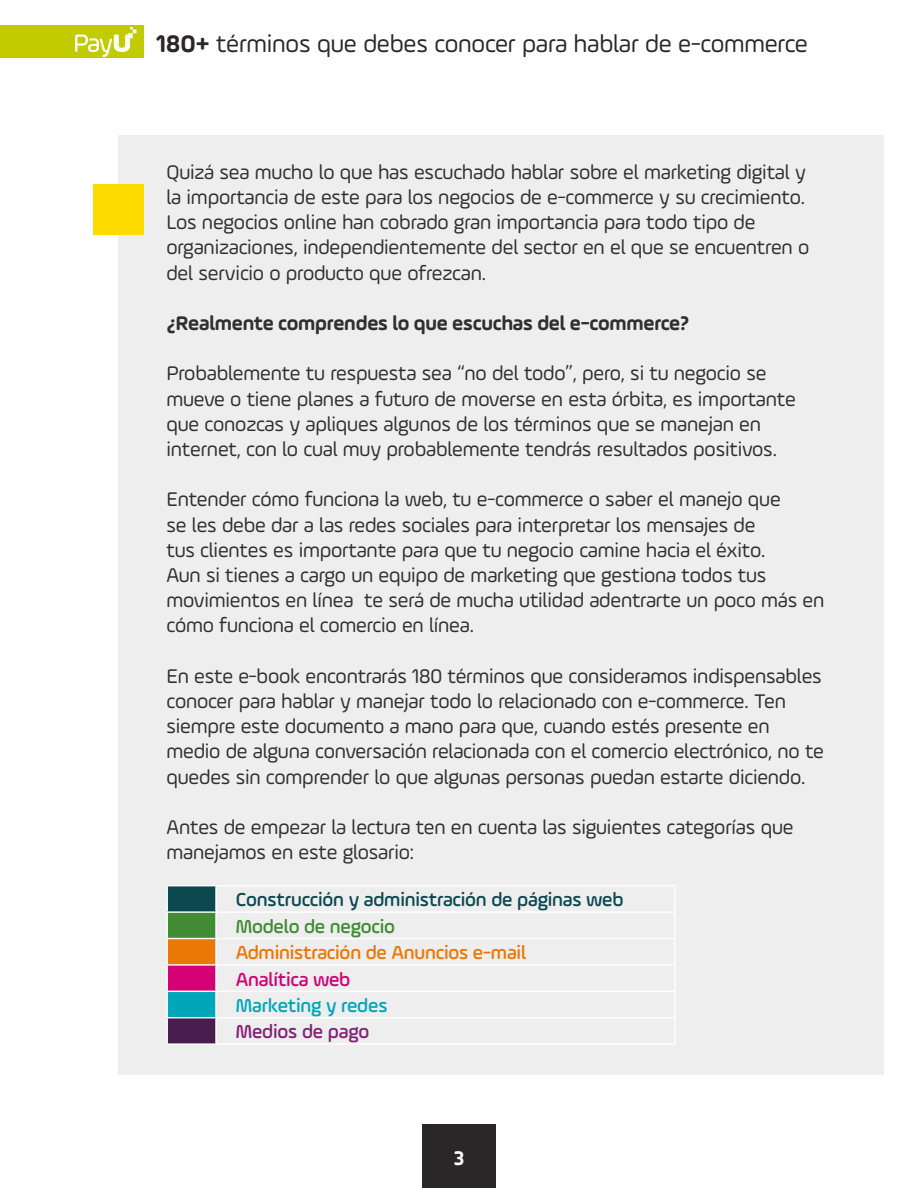
<style>
.page{position:relative;width:918px;height:1188px;background:#fff}
.page>*{position:absolute;margin:0;border:0;box-sizing:border-box;transform-origin:0 0}
.t1{font:25.5px "Ample Soft";letter-spacing:-.01em;color:#292728}
.t2{font:21px/25.2px "Ample Soft";letter-spacing:-.01em;color:#302e2f}
.t3{font:700 21px "Ample Soft";letter-spacing:-.01em;color:#302e2f}
.t4{font:700 21px "Ample Soft";color:#fff}
.t5{font:500 19.95px "Ample Soft";letter-spacing:-.01em;color:#0c4850}
.t6{font:500 19.95px "Ample Soft";letter-spacing:-.01em;color:#e97805}
.t7{font:500 19.95px "Ample Soft";letter-spacing:-.01em;color:#418b34}
.t8{font:500 19.95px "Ample Soft";letter-spacing:-.01em;color:#00a7b7}
.t9{font:500 19.95px "Ample Soft";letter-spacing:-.01em;color:#d40074}
.t10{font:500 19.95px "Ample Soft";letter-spacing:-.01em;color:#832177}
.s1{font-weight:700}
</style>
<div class="page">
<div style="left:0;top:26px;width:144px;height:32px;background:#c1cb00"></div>
<svg style="left:75px;top:27px;width:62px;height:30px"></svg>
<div style="left:422px;top:1125px;width:74px;height:63px;background:#292728"></div>
<div style="left:118px;top:135px;width:766px;height:939px;background:#eee"></div>
<div style="left:93px;top:184px;width:51px;height:52px;background:#ffdc00"></div>
<div style="left:167px;top:886px;width:49px;height:26px;background:#0c4850"></div>
<div style="left:167px;top:912px;width:49px;height:27px;background:#418b34"></div>
<div style="left:167px;top:939px;width:49px;height:26px;background:#e97805"></div>
<div style="left:167px;top:965px;width:49px;height:26px;background:#d40074"></div>
<div style="left:167px;top:991px;width:49px;height:27px;background:#00a7b7"></div>
<div style="left:167px;top:1018px;width:49px;height:26px;background:#491d4d"></div>
<hr style="left:166px;top:885px;width:50px;height:1px;background:#fff">
<hr style="left:166px;top:886px;width:2px;height:25px;background:#fff">
<hr style="left:216px;top:885px;width:460px;height:1px;background:#fff">
<hr style="left:215px;top:886px;width:2px;height:25px;background:#fff">
<hr style="left:674px;top:886px;width:2px;height:25px;background:#fff">
<hr style="left:166px;top:911px;width:50px;height:2px;background:#fff">
<hr style="left:166px;top:913px;width:2px;height:25px;background:#fff">
<hr style="left:216px;top:911px;width:460px;height:2px;background:#fff">
<hr style="left:215px;top:913px;width:2px;height:25px;background:#fff">
<hr style="left:674px;top:913px;width:2px;height:25px;background:#fff">
<hr style="left:166px;top:938px;width:50px;height:1px;background:#fff">
<hr style="left:166px;top:939px;width:2px;height:25px;background:#fff">
<hr style="left:216px;top:938px;width:460px;height:1px;background:#fff">
<hr style="left:215px;top:939px;width:2px;height:25px;background:#fff">
<hr style="left:674px;top:939px;width:2px;height:25px;background:#fff">
<hr style="left:166px;top:964px;width:50px;height:2px;background:#fff">
<hr style="left:166px;top:966px;width:2px;height:25px;background:#fff">
<hr style="left:216px;top:964px;width:460px;height:2px;background:#fff">
<hr style="left:215px;top:966px;width:2px;height:25px;background:#fff">
<hr style="left:674px;top:966px;width:2px;height:25px;background:#fff">
<hr style="left:166px;top:991px;width:50px;height:1px;background:#fff">
<hr style="left:166px;top:992px;width:2px;height:25px;background:#fff">
<hr style="left:216px;top:991px;width:460px;height:1px;background:#fff">
<hr style="left:215px;top:992px;width:2px;height:25px;background:#fff">
<hr style="left:674px;top:992px;width:2px;height:25px;background:#fff">
<hr style="left:166px;top:1017px;width:50px;height:1px;background:#fff">
<hr style="left:166px;top:1018px;width:2px;height:25px;background:#fff">
<hr style="left:216px;top:1017px;width:460px;height:1px;background:#fff">
<hr style="left:215px;top:1018px;width:2px;height:25px;background:#fff">
<hr style="left:674px;top:1018px;width:2px;height:25px;background:#fff">
<hr style="left:166px;top:1043px;width:50px;height:2px;background:#fff">
<hr style="left:216px;top:1043px;width:460px;height:2px;background:#fff">
<p class="t1" style="left:156px;top:28px;width:653px"><span class="s1">180+</span> términos que debes conocer para hablar de e-commerce</p>
<p class="t2" style="left:166px;top:159px;width:644px">Quizá sea mucho lo que has escuchado hablar sobre el marketing digital y la importancia de este para los negocios de e-commerce y su crecimiento.<br>Los negocios online han cobrado gran importancia para todo tipo de organizaciones, independientemente del sector en el que se encuentren o del servicio o producto que ofrezcan.</p>
<p class="t3" style="left:166px;top:310px;width:524px">¿Realmente comprendes lo que escuchas del e-commerce?</p>
<p class="t2" style="left:166px;top:361px;width:631px">Probablemente tu respuesta sea “no del todo”, pero, si tu negocio se mueve o tiene planes a futuro de moverse en esta órbita, es importante que conozcas y apliques algunos de los términos que se manejan en internet, con lo cual muy probablemente tendrás resultados positivos.</p>
<p class="t2" style="left:166px;top:487px;width:659px">Entender cómo funciona la web, tu e-commerce o saber el manejo que<br>se les debe dar a las redes sociales para interpretar los mensajes de<br>tus clientes es importante para que tu negocio camine hacia el éxito.<br>Aun si tienes a cargo un equipo de marketing que gestiona todos tus movimientos en línea te será de mucha utilidad adentrarte un poco más en cómo funciona el comercio en línea.</p>
<p class="t2" style="left:166px;top:663px;width:659px">En este e-book encontrarás 180 términos que consideramos indispensables conocer para hablar y manejar todo lo relacionado con e-commerce. Ten siempre este documento a mano para que, cuando estés presente en medio de alguna conversación relacionada con el comercio electrónico, no te quedes sin comprender lo que algunas personas puedan estarte diciendo.</p>
<p class="t2" style="left:166px;top:814px;width:629px">Antes de empezar la lectura ten en cuenta las siguientes categorías que manejamos en este glosario:</p>
<p class="t5" style="left:236px;top:888px;width:389px">Construcción y administración de páginas web</p>
<p class="t7" style="left:236px;top:914px;width:161px">Modelo de negocio</p>
<p class="t6" style="left:236px;top:941px;width:292px">Administración de Anuncios e-mail</p>
<p class="t9" style="left:236px;top:967px;width:116px">Analítica web</p>
<p class="t8" style="left:236px;top:993px;width:153px">Marketing y redes</p>
<p class="t10" style="left:236px;top:1020px;width:135px">Medios de pago</p>
<p class="t4" style="left:453px;top:1145px;width:13px">3</p>
</div>
